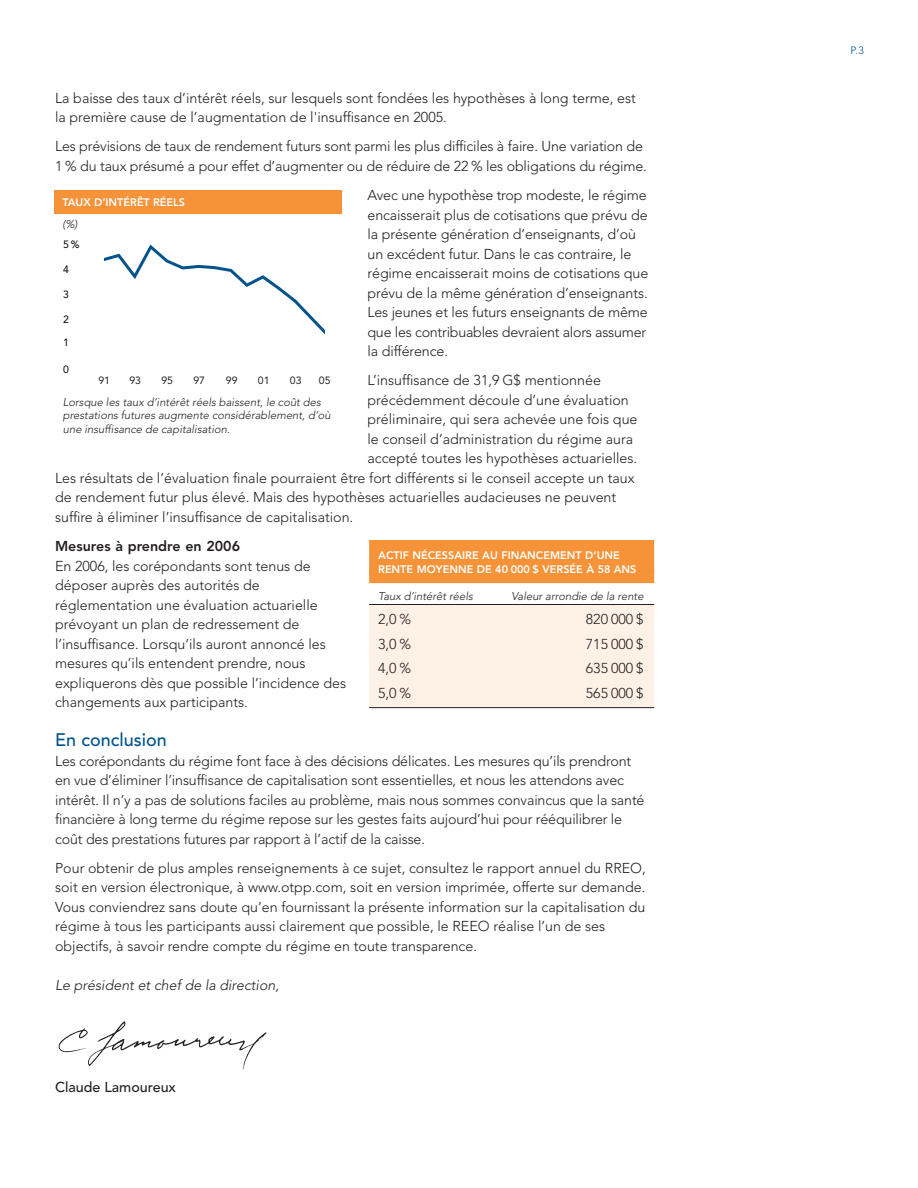
<style>
.page{position:relative;width:918px;height:1188px;background:#fff}
.page>*{position:absolute;margin:0;border:0;box-sizing:border-box;transform-origin:0 0}
.t1{font:500 18px "Avenir";color:#00538d}
.t2{font:300 14.25px/19.5px "Avenir";color:#231f20}
.t3{font:800 14.25px "Avenir";color:#231f20}
.t4{font:500 14.25px "Avenir";color:#231f20}
.t5{font:300 11.25px/13.5px "Avenir";letter-spacing:-.01em;color:#231f20}
.t6{font:800 10.8px/14.7px "Avenir";color:#fff}
.t7{font:10.5px "Avenir";color:#231f20}
.t8{font:10.5px "Avenir";color:#000}
.t9{font:300 10.5px "Avenir";color:#00538d}
</style>
<div class="page">
<div style="left:54px;top:190px;width:288px;height:24px;background:#f69238"></div>
<svg style="left:104px;top:245px;width:221px;height:90px"></svg>
<img style="left:58px;top:1021px;width:209px;height:49px">
<div style="left:369px;top:540px;width:285px;height:33px;background:#f69238"></div>
<div style="left:369px;top:568px;width:285px;height:15px;background:#f69238"></div>
<div style="left:369px;top:605px;width:285px;height:103px;background:#fef2e6"></div>
<hr style="left:369px;top:604px;width:285px;height:1px;background:#231f20">
<hr style="left:369px;top:707px;width:285px;height:1px;background:#231f20">
<p class="t2" style="left:55px;top:89px;width:582px">La baisse des taux d’intérêt réels, sur lesquels sont fondées les hypothèses à long terme, est la première cause de l’augmentation de l'insuffisance en 2005.</p>
<p class="t2" style="left:55px;top:138px;width:593px">Les prévisions de taux de rendement futurs sont parmi les plus difficiles à faire. Une variation de<br>1 % du taux présumé a pour effet d’augmenter ou de réduire de 22 % les obligations du régime.</p>
<p class="t2" style="left:368px;top:187px;width:282px">Avec une hypothèse trop modeste, le régime encaisserait plus de cotisations que prévu de la présente génération d’enseignants, d’où un excédent futur. Dans le cas contraire, le régime encaisserait moins de cotisations que prévu de la même génération d’enseignants.<br>Les jeunes et les futurs enseignants de même que les contribuables devraient alors assumer la différence.</p>
<p class="t2" style="left:368px;top:372px;width:235px">L’insuffisance de 31,9 G$ mentionnée</p>
<p class="t2" style="left:368px;top:391px;width:263px">précédemment découle d’une évaluation</p>
<p class="t2" style="left:368px;top:411px;width:272px">préliminaire, qui sera achevée une fois que</p>
<p class="t2" style="left:368px;top:430px;width:267px">le conseil d’administration du régime aura</p>
<p class="t2" style="left:368px;top:450px;width:271px">accepté toutes les hypothèses actuarielles.</p>
<p class="t2" style="left:55px;top:469px;width:581px">Les résultats de l’évaluation finale pourraient être fort différents si le conseil accepte un taux</p>
<p class="t2" style="left:55px;top:489px;width:563px">de rendement futur plus élevé. Mais des hypothèses actuarielles audacieuses ne peuvent</p>
<p class="t2" style="left:55px;top:508px;width:300px">suffire à éliminer l’insuffisance de capitalisation.</p>
<p class="t3" style="left:55px;top:540px;width:187px">Mesures à prendre en 2006</p>
<p class="t2" style="left:55px;top:557px;width:293px">En 2006, les corépondants sont tenus de déposer auprès des autorités de réglementation une évaluation actuarielle prévoyant un plan de redressement de l’insuffisance. Lorsqu’ils auront annoncé les mesures qu’ils entendent prendre, nous expliquerons dès que possible l’incidence des changements aux participants.</p>
<p class="t1" style="left:55px;top:733px;width:113px">En conclusion</p>
<p class="t2" style="left:55px;top:752px;width:591px">Les corépondants du régime font face à des décisions délicates. Les mesures qu’ils prendront en vue d’éliminer l’insuffisance de capitalisation sont essentielles, et nous les attendons avec intérêt. Il n’y a pas de solutions faciles au problème, mais nous sommes convaincus que la santé financière à long terme du régime repose sur les gestes faits aujourd’hui pour rééquilibrer le coût des prestations futures par rapport à l’actif de la caisse.</p>
<p class="t2" style="left:55px;top:859px;width:592px">Pour obtenir de plus amples renseignements à ce sujet, consultez le rapport annuel du RREO, soit en version électronique, à www.otpp.com, soit en version imprimée, offerte sur demande.<br>Vous conviendrez sans doute qu’en fournissant la présente information sur la capitalisation du régime à tous les participants aussi clairement que possible, le REEO réalise l’un de ses objectifs, à savoir rendre compte du régime en toute transparence.</p>
<p class="t2" style="left:55px;top:976px;width:228px">Le président et chef de la direction,</p>
<p class="t6" style="left:63px;top:196px;width:124px">TAUX D’INTÉRÊT RÉELS</p>
<p class="t5" style="left:63px;top:219px;width:18px">(%)</p>
<p class="t8" style="left:63px;top:240px;width:18px">5%</p>
<p class="t8" style="left:63px;top:265px;width:7px">4</p>
<p class="t8" style="left:63px;top:290px;width:7px">3</p>
<p class="t8" style="left:63px;top:315px;width:7px">2</p>
<p class="t8" style="left:63px;top:339px;width:7px">1</p>
<p class="t8" style="left:63px;top:365px;width:7px">0</p>
<p class="t7" style="left:98px;top:376px;width:13px">91</p>
<p class="t7" style="left:193px;top:376px;width:13px">97</p>
<p class="t7" style="left:129px;top:376px;width:13px">93</p>
<p class="t7" style="left:226px;top:376px;width:13px">99</p>
<p class="t7" style="left:258px;top:376px;width:13px">01</p>
<p class="t7" style="left:290px;top:376px;width:13px">03</p>
<p class="t7" style="left:319px;top:376px;width:13px">05</p>
<p class="t7" style="left:161px;top:376px;width:13px">95</p>
<p class="t5" style="left:63px;top:396px;width:271px">Lorsque les taux d’intérêt réels baissent, le coût des prestations futures augmente considérablement, d’où une insuffisance de capitalisation.</p>
<p class="t6" style="left:378px;top:549px;width:260px">ACTIF NÉCESSAIRE AU FINANCEMENT D’UNE<br>RENTE MOYENNE DE 40 000 $ VERSÉE À 58 ANS</p>
<p class="t5" style="left:378px;top:590px;width:98px">Taux d’intérêt réels</p>
<p class="t5" style="left:512px;top:590px;width:135px">Valeur arrondie de la rente</p>
<p class="t2" style="left:378px;top:611px;width:35px">2,0 %</p>
<p class="t2" style="left:586px;top:611px;width:59px">820 000 $</p>
<p class="t2" style="left:378px;top:635px;width:35px">3,0 %</p>
<p class="t2" style="left:586px;top:635px;width:59px">715 000 $</p>
<p class="t2" style="left:378px;top:660px;width:35px">4,0 %</p>
<p class="t2" style="left:586px;top:660px;width:59px">635 000 $</p>
<p class="t2" style="left:378px;top:684px;width:35px">5,0 %</p>
<p class="t2" style="left:586px;top:684px;width:59px">565 000 $</p>
<p class="t4" style="left:55px;top:1082px;width:122px">Claude Lamoureux</p>
<p class="t9" style="left:851px;top:46px;width:15px">P.3</p>
</div>
